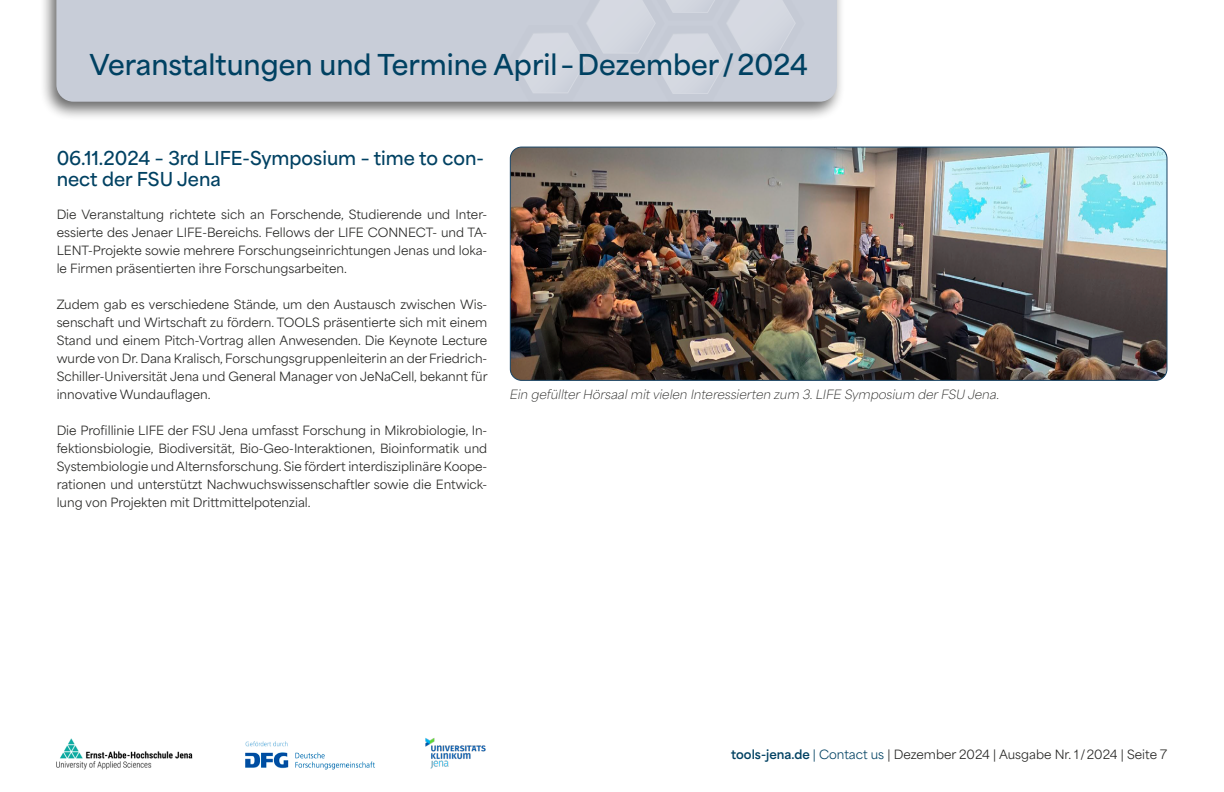
<style>
.page{position:relative;width:1224px;height:792px;background:#fff}
.page>*{position:absolute;margin:0;border:0;box-sizing:border-box;transform-origin:0 0}
.t1{font:600 27px "Area Normal";color:#004162}
.t2{font:600 18px/21.6px "Area Normal";color:#004162}
.t3{font:12px/18px "Area Normal";color:#252523;text-align:justify}
.t4{font:italic 100 12px "Area Normal";color:#252523}
.s1{font-weight:700;color:#004162}
.s2{color:#004162}
</style>
<div class="page">
<div style="left:39px;top:0;width:806px;height:121px;background:#000;opacity:.6"></div>
<div style="left:56px;top:0;width:781px;height:102px;background:#c8cdd8"></div>
<svg style="left:507px;top:0;width:298px;height:102px;background:#cbd0da"></svg>
<img style="left:245px;top:741px;width:130px;height:29px">
<img style="left:425px;top:738px;width:61px;height:31px">
<img style="left:56px;top:738px;width:137px;height:32px">
<img style="left:510px;top:147px;width:657px;height:233px">
<div style="left:510px;top:147px;width:657px;height:234px;border:1px solid #184364;border-radius:11px"></div>
<h1 class="t1" style="left:89px;top:40px;width:720px">Veranstaltungen und Termine April – Dezember / 2024</h1>
<h2 class="t2" style="left:57px;top:145px;width:429px">06.11.2024 – 3rd LIFE-Symposium – time to con&shy;nect der FSU Jena</h2>
<p class="t3" style="left:57px;top:204px;width:432px">Die Veranstaltung richtete sich an Forschende, Studierende und Inter&shy;essierte des Jenaer LIFE-Bereichs. Fellows der LIFE CONNECT- und TA-LENT-Projekte sowie mehrere Forschungseinrichtungen Jenas und loka&shy;le Firmen präsentierten ihre Forschungsarbeiten.</p>
<p class="t3" style="left:57px;top:294px;width:432px">Zudem gab es verschiedene Stände, um den Austausch zwischen Wis&shy;senschaft und Wirtschaft zu fördern. TOOLS präsentierte sich mit einem Stand und einem Pitch-Vortrag allen Anwesenden. Die Keynote Lecture wurde von Dr. Dana Kralisch, Forschungsgruppenleiterin an der Friedrich-Schiller-Universität Jena und General Manager von JeNaCell, bekannt für innovative Wundauflagen.</p>
<p class="t3" style="left:57px;top:420px;width:432px">Die Profillinie LIFE der FSU Jena umfasst Forschung in Mikrobiologie, In&shy;fektionsbiologie, Biodiversität, Bio-Geo-Interaktionen, Bioinformatik und Systembiologie und Alternsforschung. Sie fördert interdisziplinäre Koope&shy;rationen und unterstützt Nachwuchswissenschaftler sowie die Entwick&shy;lung von Projekten mit Drittmittelpotenzial.</p>
<p class="t4" style="left:510px;top:384px;width:491px">Ein gefüllter Hörsaal mit vielen Interessierten zum 3. LIFE Symposium der FSU Jena.</p>
<p class="t3" style="left:731px;top:744px;width:438px"><span class="s1">tools-jena.de</span> <span class="s2">| Contact us</span> | Dezember 2024 | Ausgabe Nr. 1 / 2024 | Seite 7</p>
</div>
